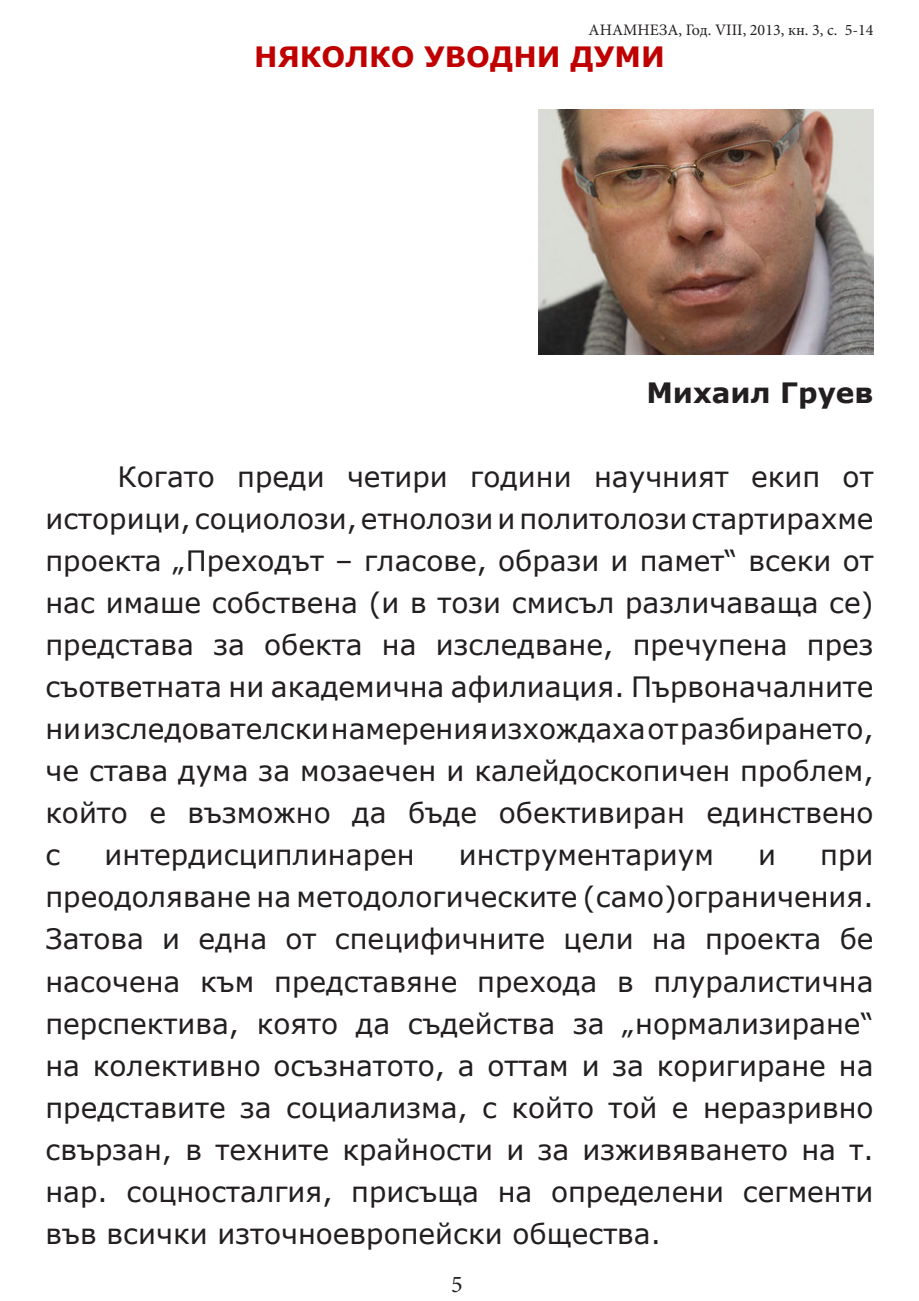
<style>
.page{position:relative;width:919px;height:1301px;background:#fff}
.page>*{position:absolute;margin:0;border:0;box-sizing:border-box;transform-origin:0 0}
.t1{font:28px/42px "Verdana";color:#231f20;text-align:justify}
.t2{font:700 28px "Verdana";color:#c00000}
.t3{font:700 28px "Verdana";color:#231f20}
.t4{font:24px "Minion Pro";color:#231f20}
.t5{font:16px "Minion Pro";color:#231f20}
</style>
<div class="page">
<img style="left:538px;top:110px;width:335px;height:245px">
<p class="t5" style="left:588px;top:19px;width:286px">АНАМНЕЗА, Год. VIII, 2013, кн. 3, с. 5-14</p>
<p class="t2" style="left:254px;top:38px;width:412px">НЯКОЛКО УВОДНИ ДУМИ</p>
<p class="t3" style="left:646px;top:374px;width:228px">Михаил Груев</p>
<p class="t1" style="left:45px;top:456px;width:829px;text-indent:72px">Когато преди четири години научният екип от историци, социолози, етнолози и политолози стартирахме проекта „Преходът – гласове, образи и памет“ всеки от нас имаше собствена (и в този смисъл различаваща се) представа за обекта на изследване, пречупена през съответната ни академична афилиация. Първоначалните ни изследователски намерения изхождаха от разбирането, че става дума за мозаечен и калейдоскопичен проблем, който е възможно да бъде обективиран единствено с</p>
<p class="t1" style="left:45px;top:834px;width:829px;text-indent:774px">при преодоляване на методологическите (само)ограничения.<br>Затова и една от специфичните цели на проекта бе насочена към представяне прехода в плуралистична перспектива, която да съдейства за „нормализиране“ на колективно осъзнатото, а оттам и за коригиране на представите за социализма, с който той е неразривно свързан, в техните крайности и за изживяването на т. нар. соцносталгия, присъща на определени сегменти във всички източноевропейски общества.</p>
<p class="t1" style="left:104px;top:834px;width:311px">интердисциплинарен</p>
<p class="t1" style="left:458px;top:834px;width:256px">инструментариум</p>
<p class="t1" style="left:757px;top:834px;width:19px">и</p>
<p class="t4" style="left:451px;top:1268px;width:13px">5</p>
</div>
